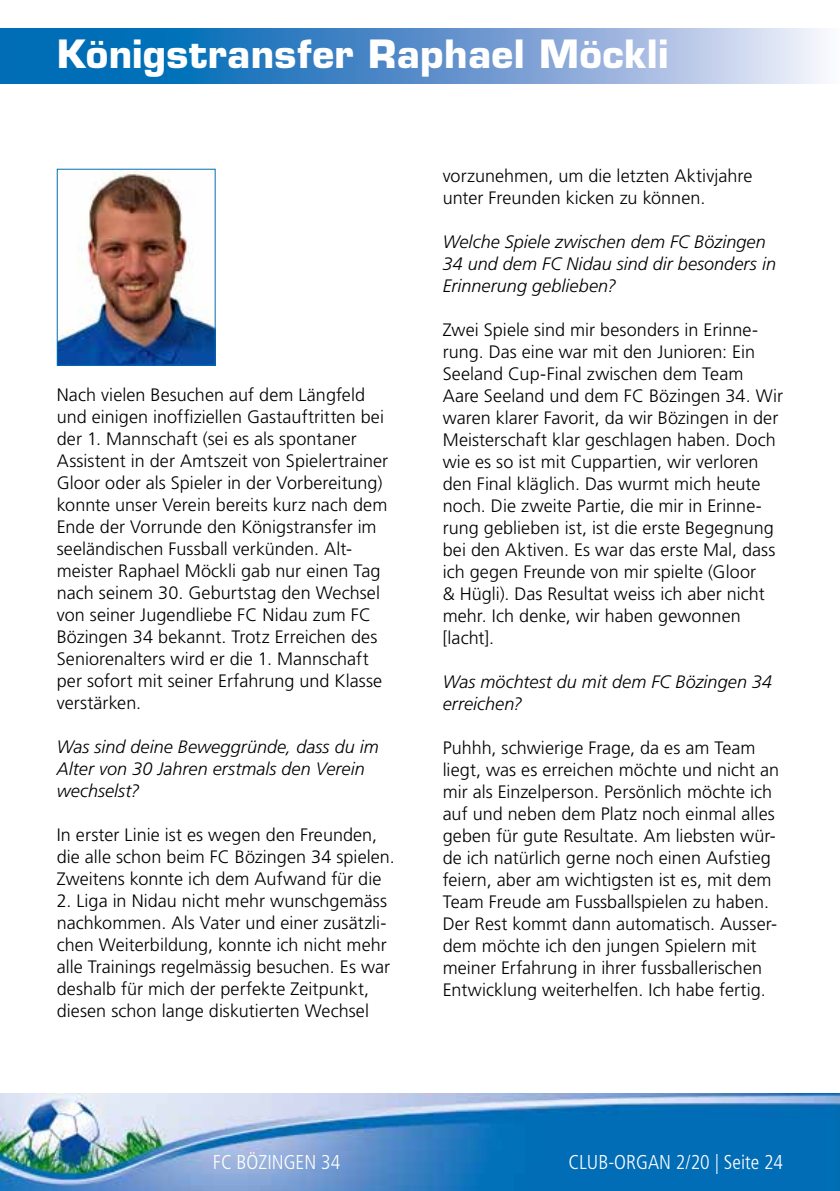
<style>
.page{position:relative;width:840px;height:1191px;background:#fff}
.page>*{position:absolute;margin:0;border:0;box-sizing:border-box;transform-origin:0 0}
.t1{font:700 38px "Eurostile LT Std";letter-spacing:.01em;color:#fff}
.t2{font:300 condensed 20px "Frutiger LT Std";color:#fff}
.t3{font:300 18px/22px "Frutiger LT Std";letter-spacing:.005em;color:#000}
.t4{font:italic 300 18px/22px "Frutiger LT Std";letter-spacing:.005em;color:#000}
</style>
<div class="page">
<img style="left:0;top:1093px;width:839px;height:98px">
<svg style="left:0;top:28px;width:823px;height:56px;background:#5d97ce"></svg>
<img style="left:56px;top:168px;width:160px;height:198px">
<h1 class="t1" style="left:57px;top:31px;width:612px">Königstransfer Raphael Möckli</h1>
<p class="t3" style="left:57px;top:384px;width:333px">Nach vielen Besuchen auf dem Längfeld und einigen inoffiziellen Gastauftritten bei der 1. Mannschaft (sei es als spontaner Assistent in der Amtszeit von Spielertrainer Gloor oder als Spieler in der Vorbereitung) konnte unser Verein bereits kurz nach dem Ende der Vorrunde den Königstransfer im seeländischen Fussball verkünden. Alt&shy;meister Raphael Möckli gab nur einen Tag nach seinem 30. Geburtstag den Wechsel von seiner Jugendliebe FC Nidau zum FC Bözingen 34 bekannt. Trotz Erreichen des Seniorenalters wird er die 1. Mannschaft per sofort mit seiner Erfahrung und Klasse verstärken.</p>
<p class="t4" style="left:57px;top:736px;width:323px">Was sind deine Beweggründe, dass du im<br>Alter von 30 Jahren erstmals den Verein wechselst?</p>
<p class="t3" style="left:57px;top:824px;width:339px">In erster Linie ist es wegen den Freunden, die alle schon beim FC Bözingen 34 spielen.<br>Zweitens konnte ich dem Aufwand für die</p>
<p class="t3" style="left:57px;top:890px;width:335px">2. Liga in Nidau nicht mehr wunschgemäss nachkommen. Als Vater und einer zusätzli&shy;chen Weiterbildung, konnte ich nicht mehr alle Trainings regelmässig besuchen. Es war deshalb für mich der perfekte Zeitpunkt, diesen schon lange diskutierten Wechsel</p>
<p class="t3" style="left:442px;top:165px;width:311px">vorzunehmen, um die letzten Aktivjahre unter Freunden kicken zu können.</p>
<p class="t4" style="left:442px;top:231px;width:334px">Welche Spiele zwischen dem FC Bözingen<br>34 und dem FC Nidau sind dir besonders in<br>Erinnerung geblieben?</p>
<p class="t3" style="left:442px;top:319px;width:341px">Zwei Spiele sind mir besonders in Erinne&shy;rung. Das eine war mit den Junioren: Ein Seeland Cup-Final zwischen dem Team Aare Seeland und dem FC Bözingen 34. Wir waren klarer Favorit, da wir Bözingen in der Meisterschaft klar geschlagen haben. Doch wie es so ist mit Cuppartien, wir verloren den Final kläglich. Das wurmt mich heute noch. Die zweite Partie, die mir in Erinne&shy;rung geblieben ist, ist die erste Begegnung bei den Aktiven. Es war das erste Mal, dass ich gegen Freunde von mir spielte (Gloor<br>&amp; Hügli). Das Resultat weiss ich aber nicht mehr. Ich denke, wir haben gewonnen [lacht].</p>
<p class="t4" style="left:442px;top:671px;width:331px">Was möchtest du mit dem FC Bözingen 34 erreichen?</p>
<p class="t3" style="left:442px;top:737px;width:338px">Puhhh, schwierige Frage, da es am Team liegt, was es erreichen möchte und nicht an mir als Einzelperson. Persönlich möchte ich auf und neben dem Platz noch einmal alles geben für gute Resultate. Am liebsten wür&shy;de ich natürlich gerne noch einen Aufstieg feiern, aber am wichtigsten ist es, mit dem Team Freude am Fussballspielen zu haben.<br>Der Rest kommt dann automatisch. Ausser&shy;dem möchte ich den jungen Spielern mit meiner Erfahrung in ihrer fussballerischen Entwicklung weiterhelfen. Ich habe fertig.</p>
<p class="t2" style="left:213px;top:1150px;width:129px">FC BÖZINGEN 34</p>
<p class="t2" style="left:568px;top:1150px;width:216px">CLUB-ORGAN 2/20 | Seite 24</p>
</div>
